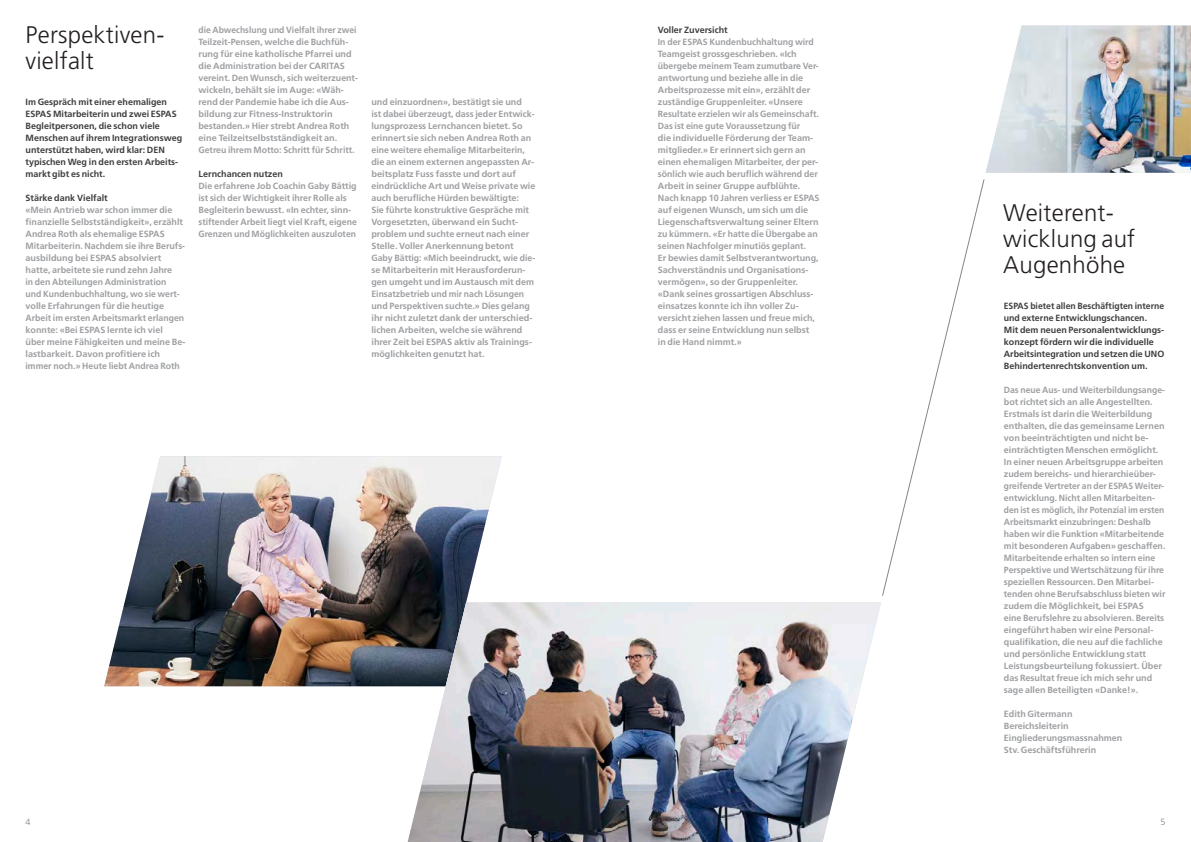
<style>
.page{position:relative;width:1191px;height:842px;background:#fff}
.page>*{position:absolute;margin:0;border:0;box-sizing:border-box;transform-origin:0 0}
.t1{font:300 24px/26px "Frutiger";letter-spacing:.01em;color:#231f20}
.t2{font:700 9px/12px "Frutiger";color:#9d9fa2}
.t3{font:700 9px/12px "Frutiger";color:#9d9fa2;scale:.96 1}
.t4{font:700 9px/12px "Frutiger";color:#9d9fa2;scale:.95 1}
.t5{font:700 9px/12px "Frutiger";color:#3e3e3f}
.t6{font:700 9px/12px "Frutiger";color:#3e3e3f;scale:.96 1}
.t7{font:300 9px "Frutiger";color:#808285}
</style>
<div class="page">
<img style="left:104px;top:456px;width:398px;height:230px">
<img style="left:408px;top:602px;width:473px;height:240px">
<img style="left:985px;top:26px;width:206px;height:147px">
<svg style="left:882px;top:180px;width:102px;height:415px"></svg>
<h1 class="t1" style="left:26px;top:22px;width:140px">Perspektiven&shy;vielfalt</h1>
<p class="t5" style="left:658px;top:24px;width:71px">Voller Zuversicht</p>
<p class="t4" style="left:198px;top:24px;width:169px">die Abwechslung und Vielfalt ihrer zwei Teilzeit-Pensen, welche die Buchfüh&shy;rung für eine katholische Pfarrei und die Administration bei der CARITAS vereint. Den Wunsch, sich weiterzuent&shy;wickeln, behält sie im Auge: «Wäh&shy;rend der Pandemie habe ich die Aus&shy;bildung zur Fitness-Instruktorin bestanden.» Hier strebt Andrea Roth eine Teilzeitselbstständigkeit an.<br>Getreu ihrem Motto: Schritt für Schritt.</p>
<p class="t5" style="left:198px;top:168px;width:86px">Lernchancen nutzen</p>
<p class="t2" style="left:198px;top:180px;width:160px">Die erfahrene Job Coachin Gaby Bättig ist sich der Wichtigkeit ihrer Rolle als Begleiterin bewusst. «In echter, sinn&shy;stiftender Arbeit liegt viel Kraft, eigene Grenzen und Möglichkeiten auszuloten</p>
<p class="t2" style="left:658px;top:36px;width:163px">In der ESPAS Kundenbuchhaltung wird Teamgeist grossgeschrieben. «Ich übergebe meinem Team zumutbare Ver&shy;antwortung und beziehe alle in die Arbeitsprozesse mit ein», erzählt der zuständige Gruppenleiter. «Unsere Resultate erzielen wir als Gemeinschaft.<br>Das ist eine gute Voraussetzung für<br>die individuelle Förderung der Team&shy;mitglieder.» Er erinnert sich gern an einen ehemaligen Mitarbeiter, der per&shy;sönlich wie auch beruflich während der Arbeit in seiner Gruppe aufblühte.<br>Nach knapp 10 Jahren verliess er ESPAS auf eigenen Wunsch, um sich um die Liegenschaftsverwaltung seiner Eltern zu kümmern. «Er hatte die Übergabe an seinen Nachfolger minutiös geplant.<br>Er bewies damit Selbstverantwortung, Sachverständnis und Organisations&shy;vermögen», so der Gruppenleiter. «Dank seines grossartigen Abschluss&shy;einsatzes konnte ich ihn voller Zu&shy;versicht ziehen lassen und freue mich, dass er seine Entwicklung nun selbst<br>in die Hand nimmt.»</p>
<p class="t2" style="left:371px;top:96px;width:165px">und einzuordnen», bestätigt sie und<br>ist dabei überzeugt, dass jeder Entwick&shy;lungsprozess Lernchancen bietet. So erinnert sie sich neben Andrea Roth an eine weitere ehemalige Mitarbeiterin, die an einem externen angepassten Ar&shy;beitsplatz Fuss fasste und dort auf eindrückliche Art und Weise private wie auch berufliche Hürden bewältigte:<br>Sie führte konstruktive Gespräche mit Vorgesetzten, überwand ein Sucht&shy;problem und suchte erneut nach einer Stelle. Voller Anerkennung betont Gaby Bättig: «Mich beeindruckt, wie die&shy;se Mitarbeiterin mit Herausforderun&shy;gen umgeht und im Austausch mit dem Einsatzbetrieb und mir nach Lösungen und Perspektiven suchte.» Dies gelang ihr nicht zuletzt dank der unterschied&shy;lichen Arbeiten, welche sie während ihrer Zeit bei ESPAS aktiv als Trainings&shy;möglichkeiten genutzt hat.</p>
<p class="t5" style="left:26px;top:96px;width:158px">Im Gespräch mit einer ehemaligen<br>ESPAS Mitarbeiterin und zwei ESPAS<br>Begleitpersonen, die schon viele<br>Menschen auf ihrem Integrationsweg unterstützt haben, wird klar: DEN typischen Weg in den ersten Arbeits&shy;markt gibt es nicht.</p>
<p class="t5" style="left:26px;top:192px;width:84px">Stärke dank Vielfalt</p>
<p class="t2" style="left:26px;top:204px;width:161px">«Mein Antrieb war schon immer die finanzielle Selbstständigkeit», erzählt Andrea Roth als ehemalige ESPAS Mitarbeiterin. Nachdem sie ihre Berufs&shy;ausbildung bei ESPAS absolviert hatte, arbeitete sie rund zehn Jahre<br>in den Abteilungen Administration<br>und Kundenbuchhaltung, wo sie wert&shy;volle Erfahrungen für die heutige Arbeit im ersten Arbeitsmarkt erlangen konnte: «Bei ESPAS lernte ich viel<br>über meine Fähigkeiten und meine Be&shy;lastbarkeit. Davon profitiere ich immer noch.» Heute liebt Andrea Roth</p>
<h1 class="t1" style="left:1003px;top:200px;width:134px">Weiterent&shy;wicklung auf<br>Augenhöhe</h1>
<p class="t6" style="left:1003px;top:300px;width:169px">ESPAS bietet allen Beschäftigten interne und externe Entwicklungschancen.<br>Mit dem neuen Personalentwicklungs&shy;konzept fördern wir die individuelle Arbeitsintegration und setzen die UNO Behindertenrechtskonvention um.</p>
<p class="t3" style="left:1003px;top:384px;width:170px">Das neue Aus- und Weiterbildungsange&shy;bot richtet sich an alle Angestellten.<br>Erstmals ist darin die Weiterbildung enthalten, die das gemeinsame Lernen von beeinträchtigten und nicht be&shy;einträchtigten Menschen ermöglicht.<br>In einer neuen Arbeitsgruppe arbeiten zudem bereichs- und hierarchieüber&shy;greifende Vertreter an der ESPAS Weiter&shy;entwicklung. Nicht allen Mitarbeiten&shy;den ist es möglich, ihr Potenzial im ersten Arbeitsmarkt einzubringen: Deshalb haben wir die Funktion «Mitarbeitende mit besonderen Aufgaben» geschaffen.<br>Mitarbeitende erhalten so intern eine Perspektive und Wertschätzung für ihre speziellen Ressourcen. Den Mitarbei&shy;tenden ohne Berufsabschluss bieten wir zudem die Möglichkeit, bei ESPAS<br>eine Berufslehre zu absolvieren. Bereits eingeführt haben wir eine Personal&shy;qualifikation, die neu auf die fachliche und persönliche Entwicklung statt Leistungsbeurteilung fokussiert. Über das Resultat freue ich mich sehr und sage allen Beteiligten «Danke!».</p>
<p class="t2" style="left:1003px;top:708px;width:120px">Edith Gitermann<br>Bereichsleiterin<br>Eingliederungsmassnahmen<br>Stv. Geschäftsführerin</p>
<p class="t7" style="left:26px;top:817px;width:7px">4</p>
<p class="t7" style="left:1160px;top:817px;width:7px">5</p>
</div>
